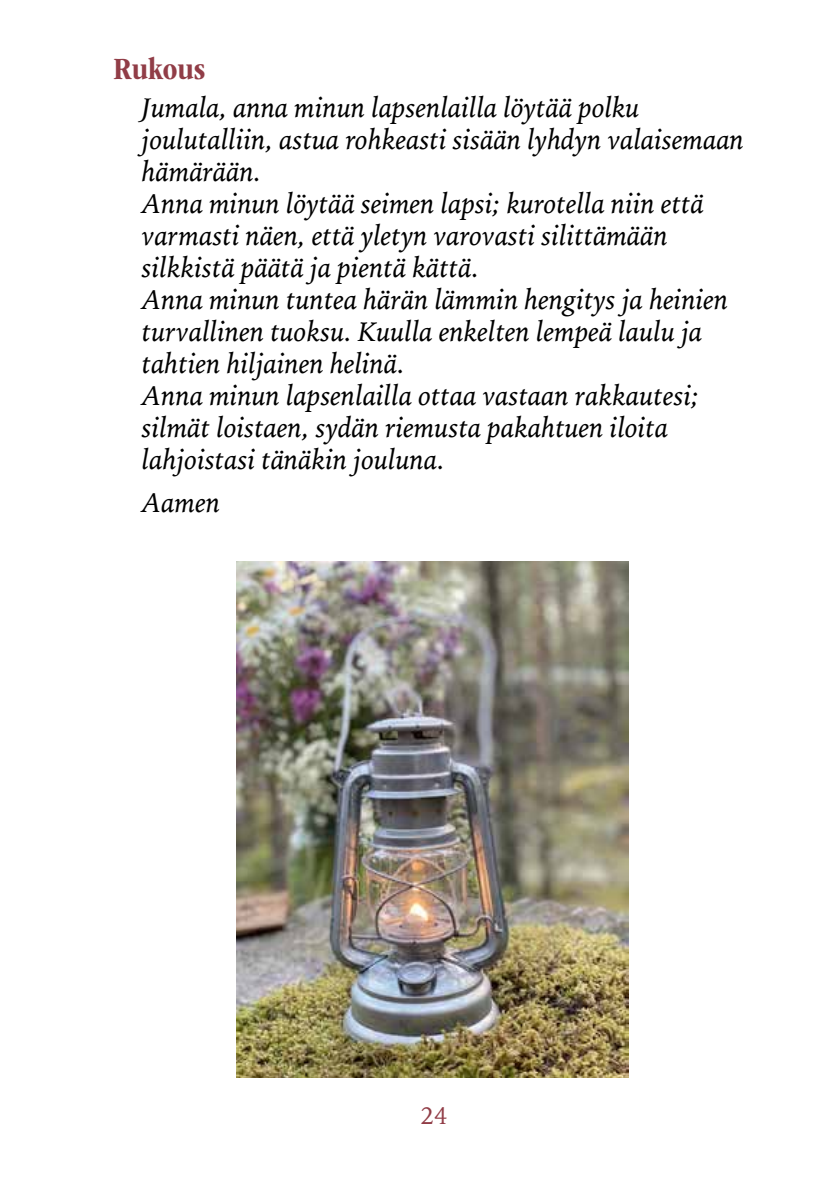
<style>
.page{position:relative;width:840px;height:1191px;background:#fff}
.page>*{position:absolute;margin:0;border:0;box-sizing:border-box;transform-origin:0 0}
.t1{font:700 condensed 32px "ITC Garamond Std";color:#913d47}
.t2{font:italic 28px/32px "Iowan Old Style";color:#000}
.t3{font:24px "Iowan Old Style";color:#913d47}
</style>
<div class="page">
<img style="left:236px;top:561px;width:392px;height:516px">
<p class="t1" style="left:113px;top:51px;width:93px">Rukous</p>
<p class="t2" style="left:142px;top:90px;width:603px">Jumala, anna minun lapsenlailla löytää polku joulutalliin, astua rohkeasti sisään lyhdyn valaisemaan hämärään.<br>Anna minun löytää seimen lapsi; kurotella niin että varmasti näen, että yletyn varovasti silittämään silkkistä päätä ja pientä kättä.<br>Anna minun tuntea härän lämmin hengitys ja heinien turvallinen tuoksu. Kuulla enkelten lempeä laulu ja tahtien hiljainen helinä.<br>Anna minun lapsenlailla ottaa vastaan rakkautesi; silmät loistaen, sydän riemusta pakahtuen iloita lahjoistasi tänäkin jouluna.</p>
<p class="t2" style="left:142px;top:486px;width:80px">Aamen</p>
<p class="t3" style="left:420px;top:1094px;width:28px">24</p>
</div>
